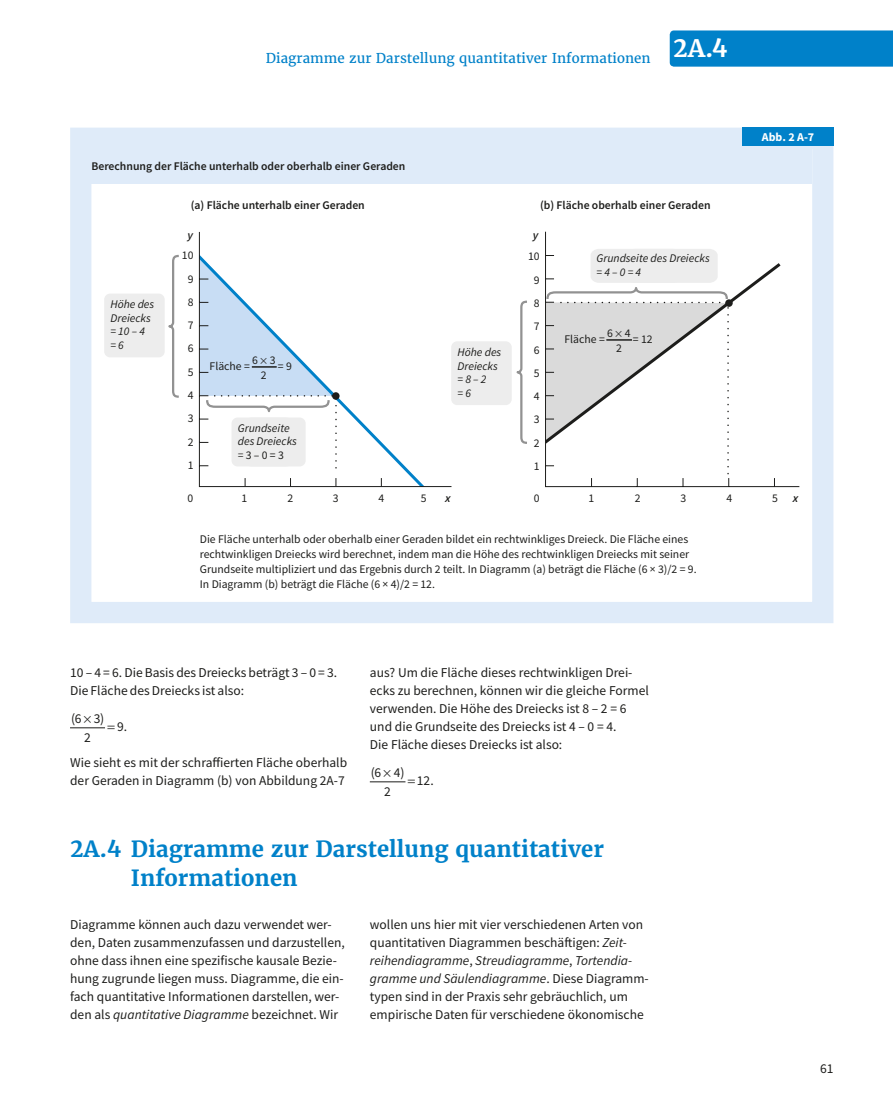
<style>
.page{position:relative;width:893px;height:1106px;background:#fff}
.page>*{position:absolute;margin:0;border:0;box-sizing:border-box;transform-origin:0 0}
.t1{font:700 24px "Haufe Merriweather";color:#fff}
.t2{font:700 22.2px/28.5px "Haufe Merriweather";color:#0081c9}
.t3{font:13.5px/18px "Source Sans Pro";color:#1d1d1b}
.t4{font:13.5px "Haufe Merriweather";color:#0081c9}
.t5{font:700 12px "Source Sans Pro";color:#fff}
.t6{font:11.7px/23.2px "Source Sans Pro";color:#1d1d1b;text-align:center}
.t7{font:600 11.7px "Source Sans Pro";color:#1d1d1b}
.t8{font:italic 11.7px/13.5px "Source Sans Pro";color:#1d1d1b}
.t9{font:italic 600 11.7px "Source Sans Pro";color:#1d1d1b}
.s1{font-style:normal}
.s2{font-style:italic}
</style>
<div class="page">
<div style="left:670px;top:30px;width:223px;height:37px;background:#0081c9"></div>
<hr style="left:71px;top:727px;width:34px;height:1px;background:#1d1d1b">
<hr style="left:370px;top:781px;width:35px;height:1px;background:#1d1d1b">
<div style="left:91px;top:147px;width:721px;height:37px;background:#dfebf9"></div>
<div style="left:70px;top:128px;width:763px;height:495px;border:21px solid #dfebf9"></div>
<div style="left:742px;top:128px;width:91px;height:18px;background:#0081c9"></div>
<div style="left:104px;top:293px;width:61px;height:64px;background:#ededed;border-radius:6px"></div>
<div style="left:451px;top:341px;width:61px;height:64px;background:#ededed;border-radius:6px"></div>
<svg style="left:545px;top:231px;width:254px;height:256px"></svg>
<svg style="left:730px;top:260px;width:54px;height:189px"></svg>
<div style="left:725px;top:299px;width:8px;height:8px;background:#1d1d1b;border-radius:50%"></div>
<svg style="left:199px;top:231px;width:253px;height:256px"></svg>
<svg style="left:168px;top:254px;width:169px;height:232px"></svg>
<svg style="left:516px;top:249px;width:214px;height:227px"></svg>
<p class="t4" style="left:266px;top:50px;width:386px">Diagramme zur Darstellung quantitativer Informationen</p>
<h1 class="t1" style="left:673px;top:33px;width:56px">2A.4</h1>
<p class="t7" style="left:91px;top:159px;width:316px">Berechnung der Fläche unterhalb oder oberhalb einer Geraden</p>
<p class="t8" style="left:110px;top:298px;width:45px">Höhe des<br>Dreiecks = 10 – 4<br>= 6</p>
<p class="t7" style="left:191px;top:198px;width:176px">(a) Fläche unterhalb einer Geraden</p>
<p class="t9" style="left:188px;top:228px;width:7px">y</p>
<p class="t6" style="left:182px;top:244px;width:13px">10<br>9<br>8<br>7<br>6<br>5<br>4<br>3<br>2<br>1</p>
<p class="t6" style="left:252px;top:348px;width:25px">6 3</p>
<p class="t6" style="left:210px;top:354px;width:42px">Fläche =</p>
<p class="t6" style="left:278px;top:354px;width:15px">= 9</p>
<p class="t6" style="left:261px;top:363px;width:7px">2</p>
<p class="t8" style="left:238px;top:421px;width:61px">Grundseite des Dreiecks = <span class="s1">3 – 0 = 3</span></p>
<p class="t8" style="left:457px;top:345px;width:45px">Höhe des<br>Dreiecks = 8 – 2<br>= 6</p>
<p class="t7" style="left:540px;top:198px;width:172px">(b) Fläche oberhalb einer Geraden</p>
<p class="t9" style="left:533px;top:227px;width:7px">y</p>
<p class="t6" style="left:528px;top:245px;width:13px">10<br>9<br>8<br>7<br>6<br>5<br>4<br>3<br>2<br>1</p>
<p class="t8" style="left:596px;top:251px;width:115px">Grundseite des Dreiecks = 4 – 0 = 4</p>
<p class="t6" style="left:607px;top:321px;width:25px">6 4</p>
<p class="t6" style="left:564px;top:327px;width:42px">Fläche =</p>
<p class="t6" style="left:633px;top:327px;width:21px">= 12</p>
<p class="t6" style="left:616px;top:336px;width:7px">2</p>
<p class="t5" style="left:762px;top:128px;width:54px">Abb. 2 A-7</p>
<p class="t6" style="left:187px;top:486px;width:7px">0</p>
<p class="t6" style="left:242px;top:486px;width:7px">1</p>
<p class="t6" style="left:288px;top:486px;width:7px">2</p>
<p class="t6" style="left:333px;top:486px;width:7px">3</p>
<p class="t6" style="left:379px;top:486px;width:7px">4</p>
<p class="t6" style="left:421px;top:486px;width:7px">5</p>
<p class="t9" style="left:445px;top:490px;width:7px">x</p>
<p class="t6" style="left:534px;top:486px;width:7px">0</p>
<p class="t6" style="left:588px;top:486px;width:7px">1</p>
<p class="t6" style="left:635px;top:486px;width:7px">2</p>
<p class="t6" style="left:680px;top:486px;width:7px">3</p>
<p class="t6" style="left:726px;top:486px;width:7px">4</p>
<p class="t6" style="left:772px;top:486px;width:7px">5</p>
<p class="t6" style="left:200px;top:531px;width:498px;line-height:15px;text-align:left">Die Fläche unterhalb oder oberhalb einer Geraden bildet ein rechtwinkliges Dreieck. Die Fläche eines rechtwinkligen Dreiecks wird berechnet, indem man die Höhe des rechtwinkligen Dreiecks mit seiner Grundseite multipliziert und das Ergebnis durch 2 teilt. In Diagramm (a) beträgt die Fläche (6 × 3)/2 = 9.<br>In Diagramm (b) beträgt die Fläche (6 × 4)/2 = 12.</p>
<p class="t9" style="left:793px;top:490px;width:7px">x</p>
<p class="t3" style="left:70px;top:663px;width:269px">10 – 4 = 6. Die Basis des Dreiecks beträgt 3 – 0 = 3.<br>Die Fläche des Dreiecks ist also:</p>
<p class="t3" style="left:71px;top:709px;width:35px">(6 3)</p>
<p class="t3" style="left:117px;top:717px;width:12px">9.</p>
<p class="t3" style="left:70px;top:724px;width:279px;line-height:25.5px;text-indent:14px">2<br>Wie sieht es mit der schraffierten Fläche oberhalb</p>
<p class="t3" style="left:70px;top:771px;width:276px">der Geraden in Diagramm (b) von Abbildung 2A-7</p>
<p class="t3" style="left:370px;top:663px;width:280px">aus? Um die Fläche dieses rechtwinkligen Drei&shy;ecks zu berechnen, können wir die gleiche Formel verwenden. Die Höhe des Dreiecks ist 8 – 2 = 6 und die Grundseite des Dreiecks ist 4 – 0 = 4.<br>Die Fläche dieses Dreiecks ist also:</p>
<p class="t3" style="left:371px;top:763px;width:35px">(6 4)</p>
<p class="t3" style="left:417px;top:771px;width:18px">12.</p>
<p class="t3" style="left:384px;top:782px;width:8px">2</p>
<h2 class="t2" style="left:131px;top:835px;width:474px;text-indent:-61px">2A.4 Diagramme zur Darstellung quantitativer<br>Informationen</h2>
<p class="t3" style="left:70px;top:915px;width:276px">Diagramme können auch dazu verwendet wer&shy;den, Daten zusammenzufassen und darzustellen, ohne dass ihnen eine spezifische kausale Bezie&shy;hung zugrunde liegen muss. Diagramme, die ein&shy;fach quantitative Informationen darstellen, wer&shy;den als <span class="s2">quantitative Diagramme</span> bezeichnet. Wir</p>
<p class="t3" style="left:370px;top:915px;width:280px">wollen uns hier mit vier verschiedenen Arten von quantitativen Diagrammen beschäftigen: <span class="s2">Zeit&shy;reihendiagramme</span>, <span class="s2">Streudiagramme</span>, <span class="s2">Tortendia&shy;gramme und Säulendiagramme</span>. Diese Diagramm&shy;typen sind in der Praxis sehr gebräuchlich, um empirische Daten für verschiedene ökonomische</p>
<p class="t3" style="left:820px;top:1059px;width:15px">61</p>
</div>
